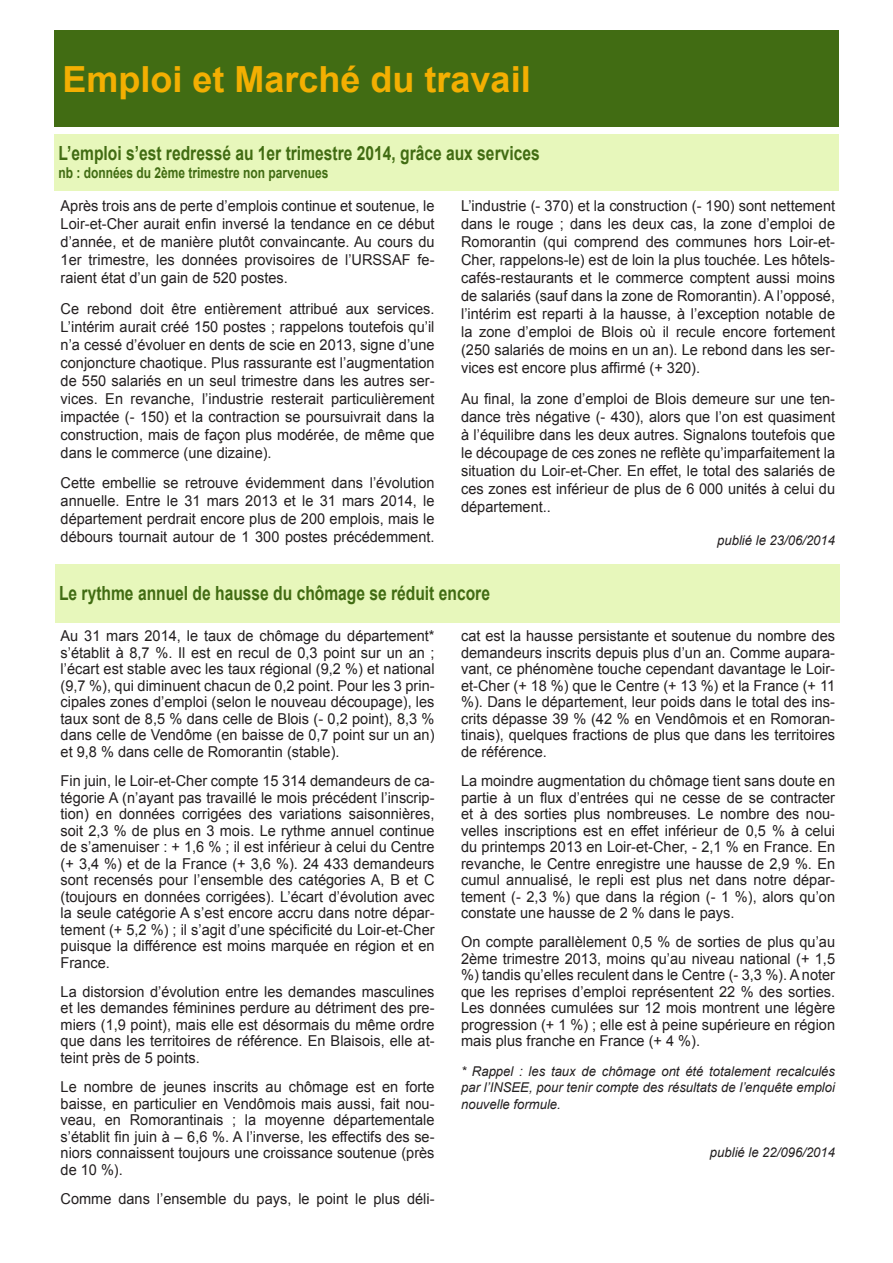
<style>
.page{position:relative;width:893px;height:1263px;background:#fff}
.page>*{position:absolute;margin:0;border:0;box-sizing:border-box;transform-origin:0 0}
.t1{font:700 36px "Arial";color:#f3af02}
.t2{font:700 19.5px "Arial";color:#416c13;scale:.8 1}
.t3{font:15px/16.5px "Arial";color:#231f20;text-align:justify}
.t4{font:700 15px "Arial";color:#416c13;scale:.8 1}
.t5{font:italic 13.5px/16.5px "Arial";color:#231f20;text-align:justify}
</style>
<div class="page">
<div style="left:54px;top:30px;width:785px;height:97px;background:#416c13"></div>
<div style="left:54px;top:134px;width:785px;height:56px;background:#e7f7bb"></div>
<div style="left:55px;top:564px;width:785px;height:58px;background:#e7f7bb"></div>
<p class="t1" style="left:63px;top:55px;width:470px">Emploi et Marché du travail</p>
<p class="t2" style="left:58px;top:140px;width:603px">L’emploi s’est redressé au 1er trimestre 2014, grâce aux services</p>
<p class="t4" style="left:58px;top:163px;width:339px">nb : données du 2ème trimestre non parvenues</p>
<p class="t3" style="left:61px;top:197px;width:375px;line-height:18px">Après trois ans de perte d’emplois continue et soutenue, le Loir-et-Cher aurait enfin inversé la tendance en ce début d’année, et de manière plutôt convaincante. Au cours du 1er trimestre, les données provisoires de l’URSSAF fe&shy;raient état d’un gain de 520 postes.</p>
<p class="t3" style="left:61px;top:299px;width:375px;line-height:18px">Ce rebond doit être entièrement attribué aux services.<br>L’intérim aurait créé 150 postes ; rappelons toutefois qu’il n’a cessé d’évoluer en dents de scie en 2013, signe d’une conjoncture chaotique. Plus rassurante est l’augmentation de 550 salariés en un seul trimestre dans les autres ser&shy;vices. En revanche, l’industrie resterait particulièrement impactée (- 150) et la contraction se poursuivrait dans la construction, mais de façon plus modérée, de même que dans le commerce (une dizaine).</p>
<p class="t3" style="left:61px;top:474px;width:375px;line-height:18px">Cette embellie se retrouve évidemment dans l’évolution annuelle. Entre le 31 mars 2013 et le 31 mars 2014, le département perdrait encore plus de 200 emplois, mais le débours tournait autour de 1 300 postes précédemment.</p>
<p class="t3" style="left:461px;top:197px;width:375px;line-height:18px">L’industrie (- 370) et la construction (- 190) sont nettement dans le rouge ; dans les deux cas, la zone d’emploi de Romorantin (qui comprend des communes hors Loir-et-Cher, rappelons-le) est de loin la plus touchée. Les hôtels&shy;cafés-restaurants et le commerce comptent aussi moins de salariés (sauf dans la zone de Romorantin). A l’opposé, l’intérim est reparti à la hausse, à l’exception notable de la zone d’emploi de Blois où il recule encore fortement (250 salariés de moins en un an). Le rebond dans les ser&shy;vices est encore plus affirmé (+ 320).</p>
<p class="t3" style="left:461px;top:389px;width:375px;line-height:18px">Au final, la zone d’emploi de Blois demeure sur une ten&shy;dance très négative (- 430), alors que l’on est quasiment à l’équilibre dans les deux autres. Signalons toutefois que le découpage de ces zones ne reflète qu’imparfaitement la situation du Loir-et-Cher. En effet, le total des salariés de ces zones est inférieur de plus de 6 000 unités à celui du département..</p>
<p class="t5" style="left:717px;top:532px;width:119px">publié le 23/06/2014</p>
<p class="t2" style="left:59px;top:580px;width:540px">Le rythme annuel de hausse du chômage se réduit encore</p>
<p class="t3" style="left:61px;top:628px;width:376px">Au 31 mars 2014, le taux de chômage du département* s’établit à 8,7 %. Il est en recul de 0,3 point sur un an ; l’écart est stable avec les taux régional (9,2 %) et national (9,7 %), qui diminuent chacun de 0,2 point. Pour les 3 prin&shy;cipales zones d’emploi (selon le nouveau découpage), les taux sont de 8,5 % dans celle de Blois (- 0,2 point), 8,3 % dans celle de Vendôme (en baisse de 0,7 point sur un an) et 9,8 % dans celle de Romorantin (stable).</p>
<p class="t3" style="left:61px;top:773px;width:375px">Fin juin, le Loir-et-Cher compte 15 314 demandeurs de ca&shy;tégorie A (n’ayant pas travaillé le mois précédent l’inscrip&shy;tion) en données corrigées des variations saisonnières, soit 2,3 % de plus en 3 mois. Le rythme annuel continue de s’amenuiser : + 1,6 % ; il est inférieur à celui du Centre (+ 3,4 %) et de la France (+ 3,6 %). 24 433 demandeurs sont recensés pour l’ensemble des catégories A, B et C (toujours en données corrigées). L’écart d’évolution avec la seule catégorie A s’est encore accru dans notre dépar&shy;tement (+ 5,2 %) ; il s’agit d’une spécificité du Loir-et-Cher puisque la différence est moins marquée en région et en France.</p>
<p class="t3" style="left:61px;top:983px;width:375px">La distorsion d’évolution entre les demandes masculines et les demandes féminines perdure au détriment des pre&shy;miers (1,9 point), mais elle est désormais du même ordre que dans les territoires de référence. En Blaisois, elle at&shy;teint près de 5 points.</p>
<p class="t3" style="left:61px;top:1079px;width:375px">Le nombre de jeunes inscrits au chômage est en forte baisse, en particulier en Vendômois mais aussi, fait nou&shy;veau, en Romorantinais ; la moyenne départementale s’établit fin juin à – 6,6 %. A l’inverse, les effectifs des se&shy;niors connaissent toujours une croissance soutenue (près de 10 %).</p>
<p class="t3" style="left:61px;top:1190px;width:375px">Comme dans l’ensemble du pays, le point le plus déli-</p>
<p class="t3" style="left:461px;top:628px;width:375px">cat est la hausse persistante et soutenue du nombre des demandeurs inscrits depuis plus d’un an. Comme aupara&shy;vant, ce phénomène touche cependant davantage le Loir&shy;et-Cher (+ 18 %) que le Centre (+ 13 %) et la France (+ 11 %). Dans le département, leur poids dans le total des ins&shy;crits dépasse 39 % (42 % en Vendômois et en Romoran&shy;tinais), quelques fractions de plus que dans les territoires de référence.</p>
<p class="t3" style="left:461px;top:773px;width:375px">La moindre augmentation du chômage tient sans doute en partie à un flux d’entrées qui ne cesse de se contracter et à des sorties plus nombreuses. Le nombre des nou&shy;velles inscriptions est en effet inférieur de 0,5 % à celui du printemps 2013 en Loir-et-Cher, - 2,1 % en France. En revanche, le Centre enregistre une hausse de 2,9 %. En cumul annualisé, le repli est plus net dans notre dépar&shy;tement (- 2,3 %) que dans la région (- 1 %), alors qu’on constate une hausse de 2 % dans le pays.</p>
<p class="t3" style="left:461px;top:934px;width:375px">On compte parallèlement 0,5 % de sorties de plus qu’au 2ème trimestre 2013, moins qu’au niveau national (+ 1,5 %) tandis qu’elles reculent dans le Centre (- 3,3 %). A noter que les reprises d’emploi représentent 22 % des sorties.<br>Les données cumulées sur 12 mois montrent une légère progression (+ 1 %) ; elle est à peine supérieure en région mais plus franche en France (+ 4 %).</p>
<p class="t5" style="left:461px;top:1063px;width:375px">* Rappel : les taux de chômage ont été totalement recalculés par l’INSEE, pour tenir compte des résultats de l’enquête emploi nouvelle formule.</p>
<p class="t5" style="left:710px;top:1144px;width:127px">publié le 22/096/2014</p>
</div>
